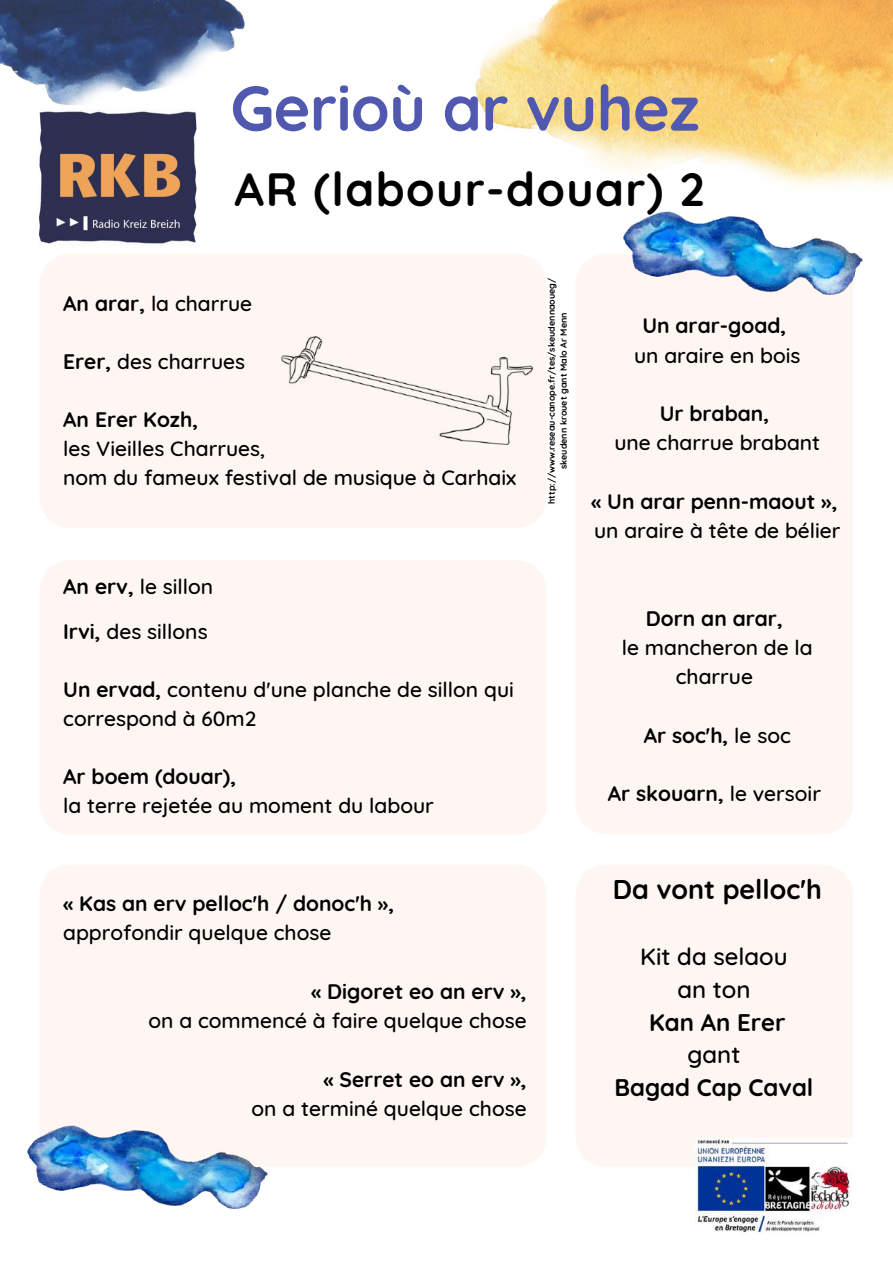
<style>
.page{position:relative;width:893px;height:1264px;background:#fff}
.page>*{position:absolute;margin:0;border:0;box-sizing:border-box;transform-origin:0 0}
.t1{font:700 63px "Quicksand";letter-spacing:-.01em;color:#5158b0}
.t2{font:700 46.5px "Quicksand";letter-spacing:.03em;color:#000}
.t3{font:700 27px "Quicksand";color:#000}
.t4{font:700 24px "Quicksand";color:#000}
.t5{font:500 24px/32.5px "Quicksand";color:#000;text-align:center}
.t6{font:500 21px/29px "Quicksand";color:#000}
.t7{font:700 21px "Quicksand";color:#000}
.t8{font:700 9px/12px "Quicksand";color:#000;text-align:center}
.s1{font-weight:700}
.s2{font-weight:500}
</style>
<div class="page">
<div style="left:575px;top:254px;width:278px;height:580px;background:#fdf6f2;border-radius:30px"></div>
<div style="left:39px;top:254px;width:507px;height:274px;background:#fdf6f2;border-radius:30px"></div>
<div style="left:39px;top:560px;width:507px;height:274px;background:#fdf6f2;border-radius:30px"></div>
<div style="left:39px;top:864px;width:507px;height:303px;background:#fdf6f2;border-radius:30px"></div>
<div style="left:575px;top:864px;width:278px;height:303px;background:#fdf6f2;border-radius:31px"></div>
<img style="left:0;top:0;width:245px;height:105px">
<img style="left:623px;top:217px;width:239px;height:77px">
<img style="left:27px;top:1125px;width:240px;height:83px">
<img style="left:475px;top:0;width:417px;height:217px">
<img style="left:39px;top:109px;width:158px;height:135px">
<img style="left:695px;top:1138px;width:157px;height:95px">
<img style="left:281px;top:336px;width:251px;height:108px">
<h1 class="t1" style="left:230px;top:68px;width:470px">Gerioù ar vuhez</h1>
<h2 class="t2" style="left:234px;top:159px;width:471px">AR (labour-douar) 2</h2>
<p class="t6" style="left:63px;top:288px;width:190px"><span class="s1">An arar,</span> la charrue</p>
<p class="t6" style="left:63px;top:346px;width:183px"><span class="s1">Erer,</span> des charrues</p>
<p class="t7" style="left:63px;top:406px;width:136px">An Erer Kozh,</p>
<p class="t6" style="left:63px;top:433px;width:454px">les Vieilles Charrues,<br>nom du fameux festival de musique à Carhaix</p>
<p class="t6" style="left:63px;top:564px;width:152px;line-height:45px"><span class="s1">An erv,</span> le sillon<br><span class="s1">Irvi,</span> des sillons</p>
<p class="t6" style="left:63px;top:675px;width:452px"><span class="s1">Un ervad,</span> contenu d'une planche de sillon qui correspond à 60m2</p>
<p class="t7" style="left:63px;top:763px;width:174px">Ar boem (douar),</p>
<p class="t6" style="left:63px;top:791px;width:372px">la terre rejetée au moment du labour</p>
<p class="t8" style="left:545px;top:504px;width:228px;rotate:-90deg">http://www.reseau-canope.fr/tes/skeudennaoueg/ skeudenn krouet gant Malo Ar Menn</p>
<p class="t7" style="left:642px;top:312px;width:145px">Un arar-goad,</p>
<p class="t6" style="left:634px;top:340px;width:168px">un araire en bois</p>
<p class="t7" style="left:659px;top:400px;width:111px">Ur braban,</p>
<p class="t6" style="left:614px;top:428px;width:207px">une charrue brabant</p>
<p class="t7" style="left:591px;top:487px;width:248px">« Un arar penn-maout »,</p>
<p class="t6" style="left:594px;top:515px;width:248px">un araire à tête de bélier</p>
<p class="t7" style="left:645px;top:604px;width:138px">Dorn an arar,</p>
<p class="t6" style="left:621px;top:632px;width:192px;text-align:center">le mancheron de la charrue</p>
<p class="t7" style="left:643px;top:721px;width:149px">Ar soc'h, <span class="s2">le soc</span></p>
<p class="t7" style="left:607px;top:780px;width:215px">Ar skouarn, <span class="s2">le versoir</span></p>
<p class="t7" style="left:63px;top:890px;width:332px">« Kas an erv pelloc'h / donoc'h »,</p>
<p class="t6" style="left:63px;top:918px;width:270px">approfondir quelque chose</p>
<p class="t7" style="left:311px;top:977px;width:217px">« Digoret eo an erv »,</p>
<p class="t6" style="left:148px;top:1005px;width:379px">on a commencé à faire quelque chose</p>
<p class="t7" style="left:323px;top:1065px;width:205px">« Serret eo an erv »,</p>
<p class="t6" style="left:251px;top:1093px;width:276px">on a terminé quelque chose</p>
<p class="t3" style="left:612px;top:872px;width:211px">Da vont pelloc'h</p>
<p class="t5" style="left:640px;top:940px;width:149px">Kit da selaou an ton</p>
<p class="t4" style="left:649px;top:1006px;width:138px">Kan An Erer</p>
<p class="t5" style="left:687px;top:1037px;width:54px">gant</p>
<p class="t4" style="left:614px;top:1071px;width:200px">Bagad Cap Caval</p>
</div>
